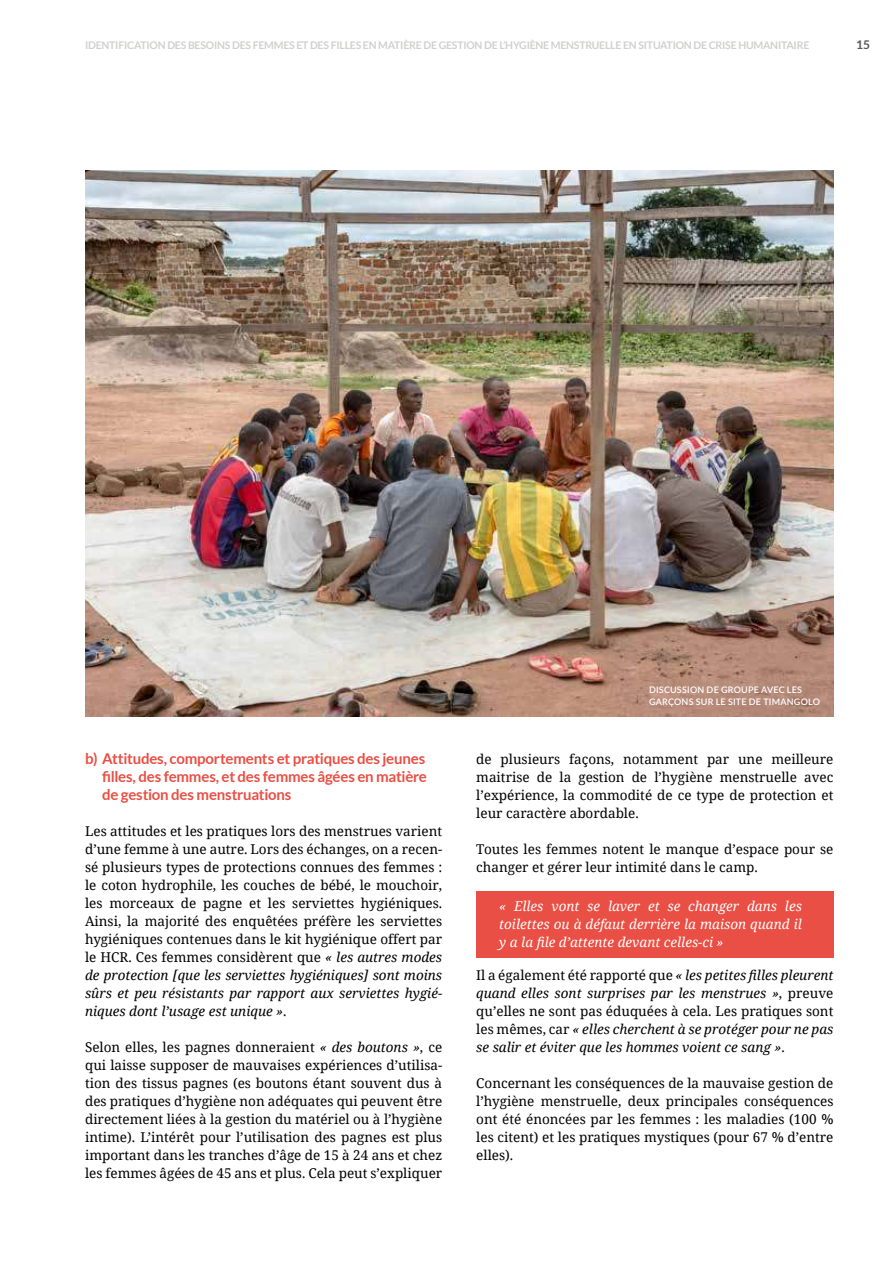
<style>
.page{position:relative;width:893px;height:1263px;background:#fff}
.page>*{position:absolute;margin:0;border:0;box-sizing:border-box;transform-origin:0 0}
.t1{font:700 15px/18px "Lato";letter-spacing:-.015em;color:#e94f44;text-align:justify}
.t2{font:13.5px/18px "Noto Serif";color:#000;text-align:justify}
.t3{font:italic 13.5px/18px "Noto Serif";color:#000;text-align:justify}
.t4{font:italic 13.5px/18px "Noto Serif";color:#fff;text-align:justify}
.t5{font:700 12px "Lato";color:#575656}
.t6{font:700 10.5px "Lato";letter-spacing:-.02em;color:#d0d0cf}
.t7{font:600 9px/12px "Lato";letter-spacing:.025em;color:#fff}
.s1{font-style:italic}
.s2{font-style:normal}
</style>
<div class="page">
<div style="left:476px;top:891px;width:357px;height:66px;background:#e94f44"></div>
<img style="left:85px;top:170px;width:748px;height:546px">
<p class="t6" style="left:85px;top:39px;width:726px">IDENTIFICATION DES BESOINS DES FEMMES ET DES FILLES EN MATIÈRE DE GESTION DE L’HYGIÈNE MENSTRUELLE EN SITUATION DE CRISE HUMANITAIRE</p>
<p class="t5" style="left:856px;top:39px;width:15px">15</p>
<p class="t1" style="left:102px;top:749px;width:326px;text-indent:-17px">b) Attitudes, comportements et pratiques des jeunes filles, des femmes, et des femmes âgées en matière de gestion des menstruations</p>
<p class="t2" style="left:85px;top:823px;width:359px">Les attitudes et les pratiques lors des menstrues varient d’une femme à une autre. Lors des échanges, on a recen&shy;sé plusieurs types de protections connues des femmes : le coton hydrophile, les couches de bébé, le mouchoir, les morceaux de pagne et les serviettes hygiéniques.<br>Ainsi, la majorité des enquêtées préfère les serviettes hygiéniques contenues dans le kit hygiénique offert par le HCR. Ces femmes considèrent que <span class="s1">« les autres modes de protection [que les serviettes hygiéniques] sont moins sûrs et peu résistants par rapport aux serviettes hygié&shy;niques dont l’usage est unique »</span>.</p>
<p class="t2" style="left:85px;top:1039px;width:359px">Selon elles, les pagnes donneraient <span class="s1">« des boutons »</span>, ce qui laisse supposer de mauvaises expériences d’utilisa&shy;tion des tissus pagnes (es boutons étant souvent dus à des pratiques d’hygiène non adéquates qui peuvent être directement liées à la gestion du matériel ou à l’hygiène intime). L’intérêt pour l’utilisation des pagnes est plus important dans les tranches d’âge de 15 à 24 ans et chez les femmes âgées de 45 ans et plus. Cela peut s’expliquer</p>
<p class="t7" style="left:649px;top:683px;width:173px">DISCUSSION DE GROUPE AVEC LES<br>GARÇONS SUR LE SITE DE TIMANGOLO</p>
<p class="t2" style="left:476px;top:751px;width:359px">de plusieurs façons, notamment par une meilleure maitrise de la gestion de l’hygiène menstruelle avec l’expérience, la commodité de ce type de protection et leur caractère abordable.</p>
<p class="t2" style="left:476px;top:841px;width:359px">Toutes les femmes notent le manque d’espace pour se changer et gérer leur intimité dans le camp.</p>
<p class="t4" style="left:499px;top:899px;width:304px">« Elles vont se laver et se changer dans les toilettes ou à défaut derrière la maison quand il y a la file d’attente devant celles-ci »</p>
<p class="t3" style="left:476px;top:966px;width:359px"><span class="s2">Il a également été rapporté que</span> « les petites filles pleurent quand elles sont surprises par les menstrues »<span class="s2">, preuve qu’elles ne sont pas éduquées à cela. Les pratiques sont les mêmes, car</span> « elles cherchent à se protéger pour ne pas se salir et éviter que les hommes voient ce sang »<span class="s2">.</span></p>
<p class="t2" style="left:476px;top:1075px;width:359px">Concernant les conséquences de la mauvaise gestion de l’hygiène menstruelle, deux principales conséquences ont été énoncées par les femmes : les maladies (100 % les citent) et les pratiques mystiques (pour 67 % d’entre elles).</p>
</div>
